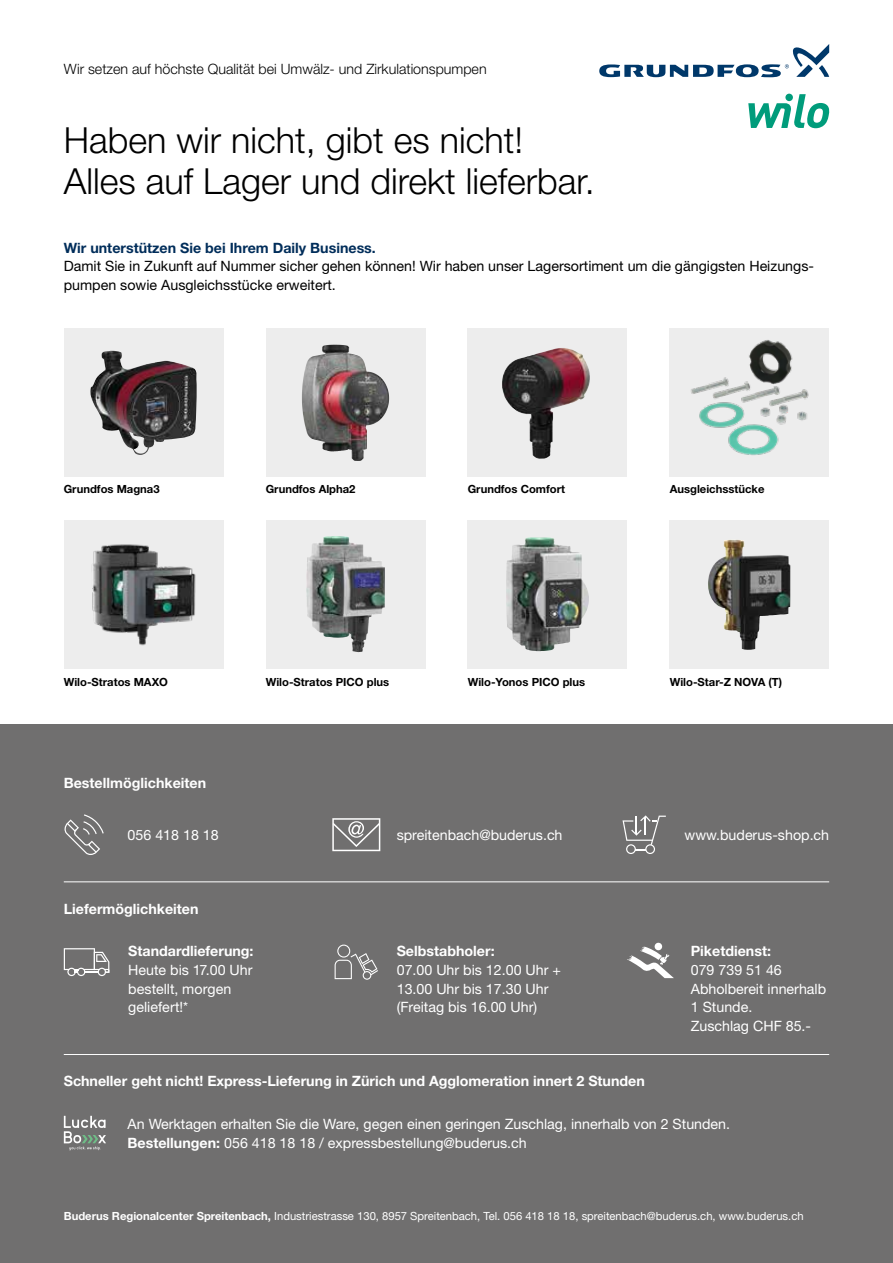
<style>
.page{position:relative;width:893px;height:1263px;background:#fff}
.page>*{position:absolute;margin:0;border:0;box-sizing:border-box;transform-origin:0 0}
.t1{font:300 36px/40.5px "Helvetica Neue LT Pro";color:#000}
.t2{font:14.25px/18.8px "Helvetica Neue LT Pro";color:#fff}
.t3{font:700 14.25px "Helvetica Neue LT Pro";color:#fff}
.t4{font:14.25px/18.8px "Helvetica Neue LT Pro";color:#000}
.t5{font:300 14.25px "Helvetica Neue LT Pro";color:#000}
.t6{font:700 14.25px "Helvetica Neue LT Pro";color:#002d5a}
.t7{font:700 11.25px "Helvetica Neue LT Pro";color:#000}
.t8{font:11.25px "Helvetica Neue LT Pro";color:#fff}
.s1{font-weight:700}
</style>
<div class="page">
<div style="left:0;top:724px;width:893px;height:539px;background:#706f6f"></div>
<svg style="left:599px;top:44px;width:230px;height:33px"></svg>
<svg style="left:748px;top:94px;width:81px;height:34px"></svg>
<div style="left:785px;top:94px;width:8px;height:7px;background:#009c7b;border-radius:50%"></div>
<div style="left:64px;top:328px;width:159px;height:149px;background:#ededed"></div>
<img style="left:90px;top:350px;width:107px;height:105px">
<div style="left:266px;top:520px;width:159px;height:149px;background:#ededed"></div>
<img style="left:306px;top:536px;width:79px;height:116px">
<svg style="left:266px;top:328px;width:159px;height:149px;background:#c8c3c4"></svg>
<img style="left:309px;top:345px;width:28px;height:13px">
<div style="left:468px;top:520px;width:159px;height:149px;background:#ededed"></div>
<img style="left:506px;top:537px;width:83px;height:114px">
<div style="left:468px;top:328px;width:159px;height:149px;background:#ededed"></div>
<img style="left:502px;top:348px;width:88px;height:111px">
<div style="left:64px;top:520px;width:159px;height:149px;background:#ededed"></div>
<img style="left:92px;top:544px;width:104px;height:102px">
<div style="left:670px;top:520px;width:159px;height:149px;background:#ededed"></div>
<img style="left:708px;top:540px;width:82px;height:110px">
<div style="left:670px;top:328px;width:159px;height:149px;background:#ededed"></div>
<img style="left:691px;top:340px;width:118px;height:116px">
<div style="left:655px;top:943px;width:7px;height:7px;background:#fff;border-radius:50%"></div>
<svg style="left:627px;top:946px;width:47px;height:32px"></svg>
<svg style="left:64px;top:948px;width:45px;height:28px"></svg>
<svg style="left:622px;top:815px;width:44px;height:39px"></svg>
<svg style="left:65px;top:814px;width:39px;height:41px"></svg>
<svg style="left:335px;top:944px;width:43px;height:36px"></svg>
<svg style="left:332px;top:818px;width:48px;height:33px"></svg>
<svg style="left:64px;top:1116px;width:42px;height:34px"></svg>
<hr style="left:64px;top:881px;width:765px;height:1px;background:#fff">
<hr style="left:64px;top:1054px;width:765px;height:1px;background:#fff">
<p class="t5" style="left:64px;top:60px;width:424px">Wir setzen auf höchste Qualität bei Umwälz- und Zirkulationspumpen</p>
<h1 class="t1" style="left:64px;top:119px;width:532px">Haben wir nicht, gibt es nicht!<br>Alles auf Lager und direkt lieferbar.</h1>
<p class="t6" style="left:64px;top:238px;width:314px">Wir unterstützen Sie bei Ihrem Daily Business.</p>
<p class="t4" style="left:64px;top:257px;width:752px">Damit Sie in Zukunft auf Nummer sicher gehen können! Wir haben unser Lagersortiment um die gängigsten Heizungs&shy;pumpen sowie Ausgleichsstücke erweitert.</p>
<p class="t7" style="left:64px;top:482px;width:97px">Grundfos Magna3</p>
<p class="t7" style="left:266px;top:482px;width:91px">Grundfos Alpha2</p>
<p class="t7" style="left:468px;top:482px;width:99px">Grundfos Comfort</p>
<p class="t7" style="left:670px;top:482px;width:96px">Ausgleichsstücke</p>
<p class="t7" style="left:64px;top:675px;width:106px">Wilo-Stratos MAXO</p>
<p class="t7" style="left:670px;top:675px;width:114px">Wilo-Star-Z NOVA (T)</p>
<p class="t7" style="left:266px;top:675px;width:125px">Wilo-Stratos PICO plus</p>
<p class="t7" style="left:468px;top:675px;width:119px">Wilo-Yonos PICO plus</p>
<p class="t3" style="left:64px;top:774px;width:144px">Bestellmöglichkeiten</p>
<p class="t2" style="left:397px;top:825px;width:167px">spreitenbach@buderus.ch</p>
<p class="t2" style="left:128px;top:825px;width:93px">056 418 18 18</p>
<p class="t2" style="left:685px;top:825px;width:146px">www.buderus-shop.ch</p>
<p class="t3" style="left:64px;top:899px;width:136px">Liefermöglichkeiten</p>
<p class="t3" style="left:128px;top:942px;width:127px">Standardlieferung:</p>
<p class="t2" style="left:128px;top:960px;width:126px">Heute bis 17.00 Uhr bestellt, morgen geliefert!*</p>
<p class="t3" style="left:397px;top:942px;width:99px">Selbstabholer:</p>
<p class="t2" style="left:397px;top:960px;width:166px">07.00 Uhr bis 12.00 Uhr +<br>13.00 Uhr bis 17.30 Uhr (Freitag bis 16.00 Uhr)</p>
<p class="t3" style="left:64px;top:1072px;width:583px">Schneller geht nicht! Express-Lieferung in Zürich und Agglomeration innert 2 Stunden</p>
<p class="t3" style="left:691px;top:942px;width:82px">Piketdienst:</p>
<p class="t2" style="left:691px;top:960px;width:137px">079 739 51 46<br>Abholbereit innerhalb<br>1 Stunde.<br>Zuschlag CHF 85.-</p>
<p class="t2" style="left:128px;top:1114px;width:604px">An Werktagen erhalten Sie die Ware, gegen einen geringen Zuschlag, innerhalb von 2 Stunden.<br><span class="s1">Bestellungen:</span> 056 418 18 18 / expressbestellung@buderus.ch</p>
<p class="t8" style="left:64px;top:1209px;width:741px"><span class="s1">Buderus Regionalcenter Spreitenbach,</span> Industriestrasse 130, 8957 Spreitenbach, Tel. 056 418 18 18, spreitenbach@buderus.ch, www.buderus.ch</p>
</div>
